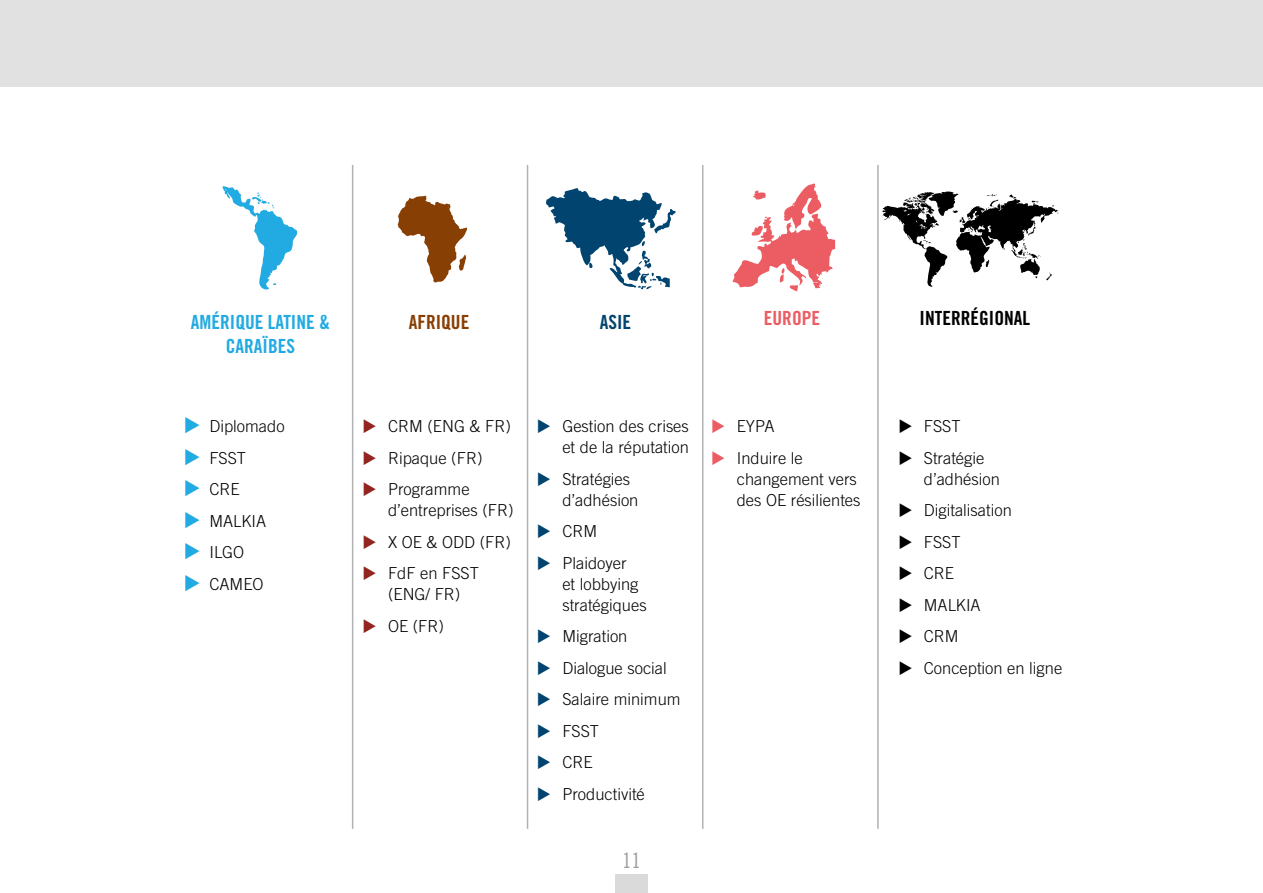
<style>
.page{position:relative;width:1263px;height:893px;background:#fff}
.page>*{position:absolute;margin:0;border:0;box-sizing:border-box;transform-origin:0 0}
.t1{font:21px "Trade Gothic Cond Eighteen";color:#9d9d9c}
.t2{font:19.5px/24px "Trade Gothic Bold Cond Twenty";color:#22aae2;text-align:center}
.t3{font:19.5px "Trade Gothic Bold Cond Twenty";color:#000}
.t4{font:19.5px "Trade Gothic Bold Cond Twenty";color:#883f04}
.t5{font:19.5px "Trade Gothic Bold Cond Twenty";color:#eb5c63}
.t6{font:19.5px "Trade Gothic Bold Cond Twenty";color:#00446f}
.t7{font:300 16.5px/31.5px "Trade Gothic";color:#000}
</style>
<div class="page">
<div style="left:0;top:0;width:1263px;height:87px;background:#e2e1e1"></div>
<div style="left:615px;top:874px;width:33px;height:19px;background:#dadada"></div>
<hr style="left:352px;top:165px;width:1px;height:664px;background:#b3b2b2">
<hr style="left:527px;top:165px;width:1px;height:664px;background:#b3b2b2">
<hr style="left:702px;top:165px;width:1px;height:664px;background:#b3b2b2">
<hr style="left:877px;top:165px;width:2px;height:664px;background:#b3b2b2">
<svg style="left:546px;top:188px;width:129px;height:102px"></svg>
<svg style="left:733px;top:183px;width:102px;height:108px"></svg>
<svg style="left:223px;top:186px;width:74px;height:103px"></svg>
<svg style="left:398px;top:196px;width:69px;height:87px"></svg>
<svg style="left:882px;top:191px;width:176px;height:96px"></svg>
<p class="t2" style="left:191px;top:310px;width:140px">AMÉRIQUE LATINE &amp;<br>CARAÏBES</p>
<p class="t7" style="left:209px;top:410px;width:77px">Diplomado<br>FSST<br>CRE<br>MALKIA<br>ILGO<br>CAMEO</p>
<p class="t4" style="left:409px;top:310px;width:62px">AFRIQUE</p>
<p class="t7" style="left:388px;top:410px;width:124px">CRM (ENG &amp; FR)<br>Ripaque (FR)<br>Programme</p>
<p class="t7" style="left:388px;top:494px;width:127px">d’entreprises (FR)<br>X OE &amp; ODD (FR)<br>FdF en FSST</p>
<p class="t7" style="left:388px;top:578px;width:74px">(ENG/ FR)<br>OE (FR)</p>
<p class="t6" style="left:600px;top:310px;width:33px">ASIE</p>
<p class="t7" style="left:562px;top:415px;width:128px;line-height:21px">Gestion des crises et de la réputation</p>
<p class="t7" style="left:562px;top:468px;width:78px;line-height:21px">Stratégies d’adhésion</p>
<p class="t7" style="left:562px;top:515px;width:66px">CRM<br>Plaidoyer</p>
<p class="t7" style="left:562px;top:573px;width:86px;line-height:21px">et lobbying stratégiques</p>
<p class="t7" style="left:562px;top:620px;width:120px">Migration<br>Dialogue social<br>Salaire minimum<br>FSST<br>CRE<br>Productivité</p>
<p class="t1" style="left:622px;top:848px;width:20px">11</p>
<p class="t5" style="left:764px;top:306px;width:58px">EUROPE</p>
<p class="t7" style="left:737px;top:410px;width:68px">EYPA<br>Induire le</p>
<p class="t7" style="left:737px;top:468px;width:125px;line-height:21px">changement vers des OE résilientes</p>
<p class="t3" style="left:920px;top:306px;width:112px">INTERRÉGIONAL</p>
<p class="t7" style="left:924px;top:410px;width:62px">FSST<br>Stratégie</p>
<p class="t7" style="left:924px;top:463px;width:140px">d’adhésion<br>Digitalisation<br>FSST<br>CRE<br>MALKIA<br>CRM<br>Conception en ligne</p>
</div>
